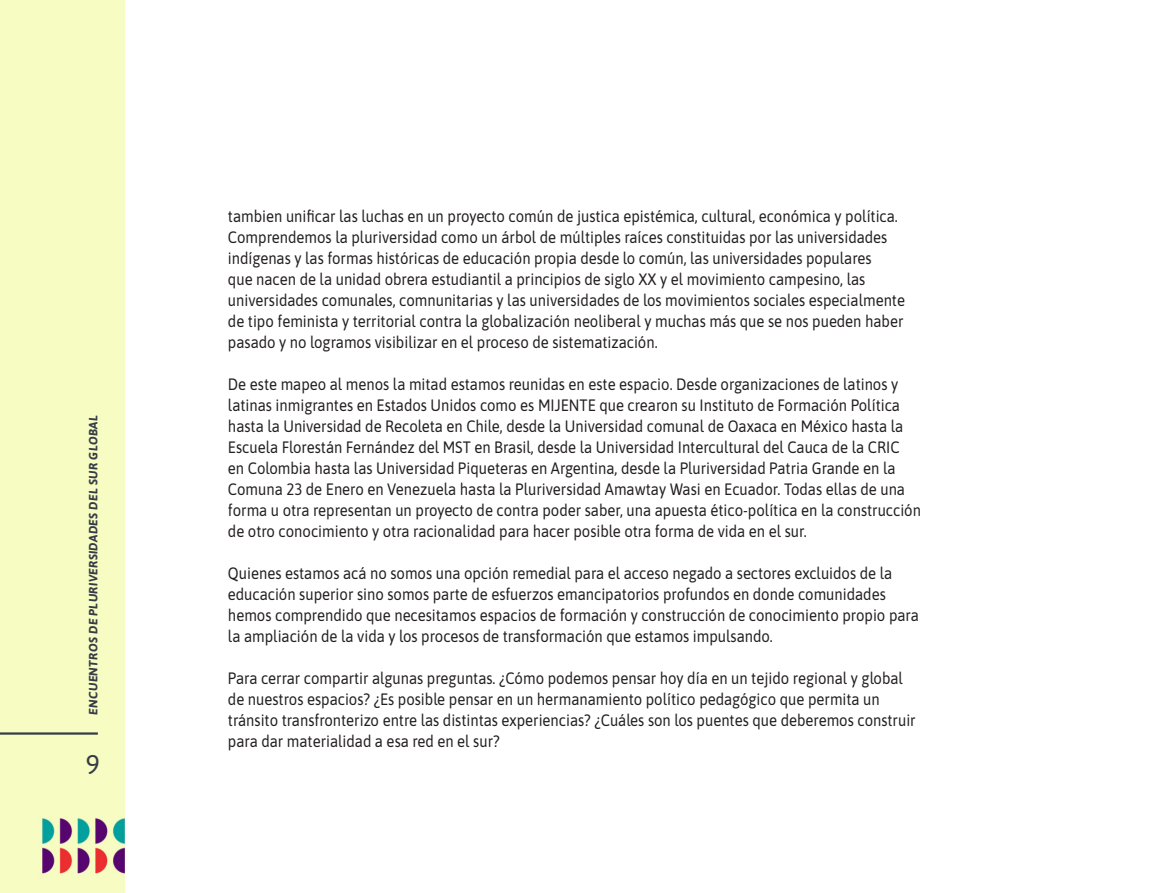
<style>
.page{position:relative;width:1149px;height:893px;background:#fff}
.page>*{position:absolute;margin:0;border:0;box-sizing:border-box;transform-origin:0 0}
.t1{font:27px "Asap";color:#363c47}
.Texto_sin_sangria{font:16.5px/21px "Asap";color:#231f20;scale:.9 1}
.t2{font:italic 700 12px "Asap";letter-spacing:.02em;color:#363c47}
</style>
<div class="page">
<div style="left:0;top:0;width:125px;height:893px;background:#f7fcc2"></div>
<hr style="left:0;top:732px;width:98px;height:3px;background:#363c47">
<p class="t2" style="left:85px;top:715px;width:301px;rotate:-90deg">ENCUENTROS DE PLURIVERSIDADES DEL SUR GLOBAL</p>
<h1 class="t1" style="left:85px;top:746px;width:16px">9</h1>
<p class="Texto_sin_sangria" style="left:228px;top:204px;width:745px">tambien unificar las luchas en un proyecto común de justica epistémica, cultural, económica y política.</p>
<p class="Texto_sin_sangria" style="left:228px;top:225px;width:753px">Comprendemos la pluriversidad como un árbol de múltiples raíces constituidas por las universidades indígenas y las formas históricas de educación propia desde lo común, las universidades populares<br>que nacen de la unidad obrera estudiantil a principios de siglo XX y el movimiento campesino, las universidades comunales, comnunitarias y las universidades de los movimientos sociales especialmente de tipo feminista y territorial contra la globalización neoliberal y muchas más que se nos pueden haber pasado y no logramos visibilizar en el proceso de sistematización.</p>
<p class="Texto_sin_sangria" style="left:228px;top:372px;width:771px">De este mapeo al menos la mitad estamos reunidas en este espacio. Desde organizaciones de latinos y latinas inmigrantes en Estados Unidos como es MIJENTE que crearon su Instituto de Formación Política hasta la Universidad de Recoleta en Chile, desde la Universidad comunal de Oaxaca en México hasta la Escuela Florestán Fernández del MST en Brasil, desde la Universidad Intercultural del Cauca de la CRIC<br>en Colombia hasta las Universidad Piqueteras en Argentina, desde la Pluriversidad Patria Grande en la Comuna 23 de Enero en Venezuela hasta la Pluriversidad Amawtay Wasi en Ecuador. Todas ellas de una forma u otra representan un proyecto de contra poder saber, una apuesta ético-política en la construcción de otro conocimiento y otra racionalidad para hacer posible otra forma de vida en el sur.</p>
<p class="Texto_sin_sangria" style="left:228px;top:561px;width:769px">Quienes estamos acá no somos una opción remedial para el acceso negado a sectores excluidos de la educación superior sino somos parte de esfuerzos emancipatorios profundos en donde comunidades hemos comprendido que necesitamos espacios de formación y construcción de conocimiento propio para la ampliación de la vida y los procesos de transformación que estamos impulsando.</p>
<p class="Texto_sin_sangria" style="left:228px;top:666px;width:765px">Para cerrar compartir algunas preguntas. ¿Cómo podemos pensar hoy día en un tejido regional y global de nuestros espacios? ¿Es posible pensar en un hermanamiento político pedagógico que permita un tránsito transfronterizo entre las distintas experiencias? ¿Cuáles son los puentes que deberemos construir para dar materialidad a esa red en el sur?</p>
</div>
